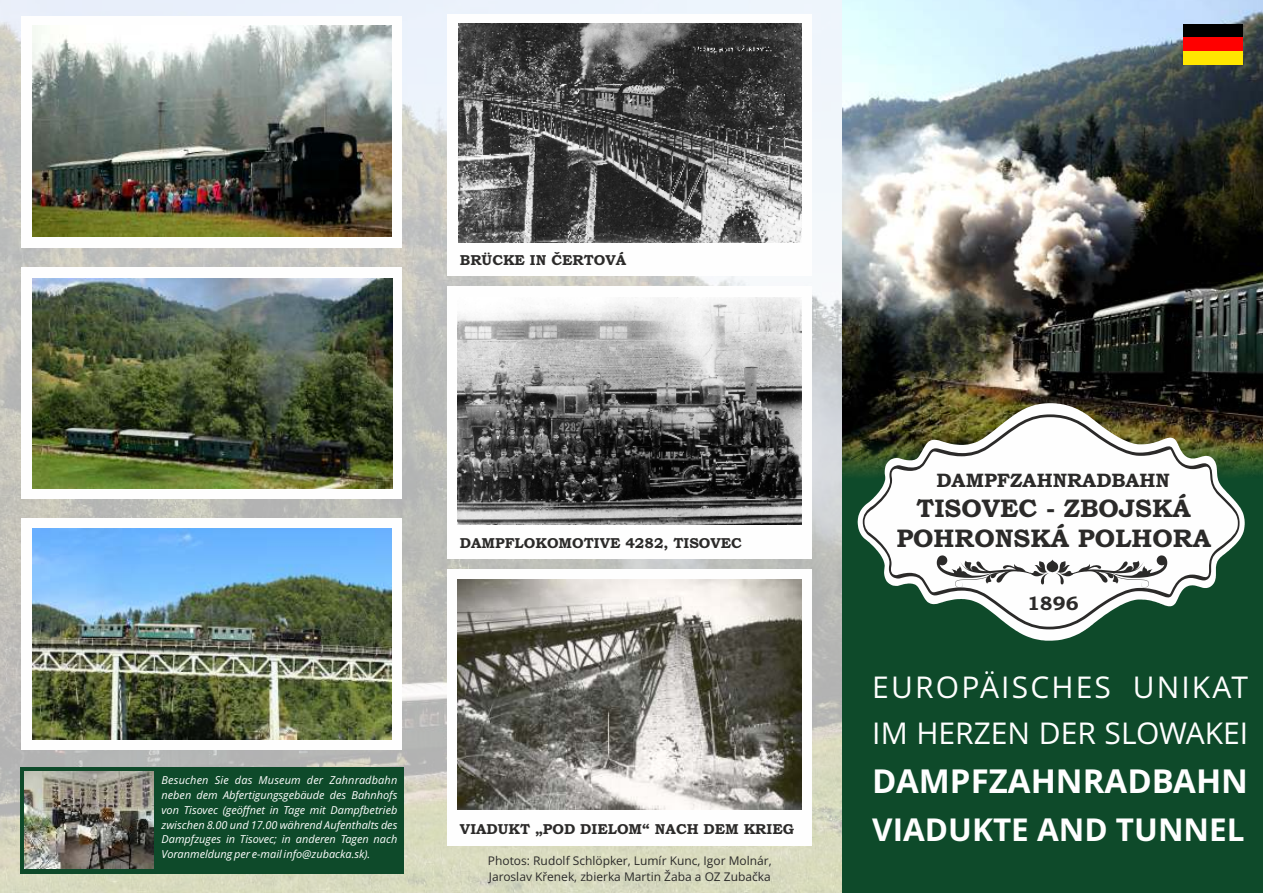
<style>
.page{position:relative;width:1263px;height:893px;background:#fff}
.page>*{position:absolute;margin:0;border:0;box-sizing:border-box;transform-origin:0 0}
.t1{font:700 33px "Open Sans";color:#fefefe}
.t2{font:700 31.5px "Open Sans";color:#fefefe}
.t3{font:30px/45.3px "Open Sans";color:#fefefe}
.t4{font:700 25.5px/29.8px "Bookman Old Style";color:#2b2a29;text-align:center}
.t5{font:700 19.5px "Bookman Old Style";color:#2b2a29}
.t6{font:700 14.4px "Bookman Old Style";color:#2b2a29}
.t7{font:12px/16.4px "Open Sans";color:#2b2a29}
.t8{font:italic 10.95px/14.9px "Open Sans";color:#fefefe;text-align:justify}
</style>
<div class="page">
<img style="left:0;top:0;width:842px;height:893px">
<div style="left:20px;top:767px;width:383px;height:107px;background:#0e4a2a"></div>
<div style="left:447px;top:569px;width:365px;height:277px;background:#fefefe"></div>
<div style="left:447px;top:14px;width:365px;height:261px;background:#fefefe"></div>
<img style="left:842px;top:0;width:421px;height:424px">
<div style="left:842px;top:424px;width:421px;height:469px;background:#0e4a2a"></div>
<svg style="left:858px;top:403px;width:387px;height:238px"></svg>
<svg style="left:863px;top:414px;width:376px;height:215px;fill:#fefefe"></svg>
<svg style="left:937px;top:555px;width:230px;height:33px;background:#cecdcd"></svg>
<img style="left:458px;top:23px;width:343px;height:220px">
<img style="left:458px;top:579px;width:343px;height:231px">
<div style="left:447px;top:287px;width:365px;height:272px;background:#fefefe"></div>
<img style="left:458px;top:297px;width:343px;height:228px">
<img style="left:25px;top:772px;width:129px;height:96px">
<div style="left:1183px;top:51px;width:59px;height:13px;background:#ffe600"></div>
<div style="left:1183px;top:25px;width:59px;height:13px;background:#000"></div>
<div style="left:1183px;top:38px;width:59px;height:13px;background:#f00"></div>
<div style="left:21px;top:519px;width:381px;height:231px;background:#fefefe"></div>
<div style="left:21px;top:267px;width:381px;height:232px;background:#fefefe"></div>
<div style="left:21px;top:16px;width:381px;height:232px;background:#fefefe"></div>
<img style="left:32px;top:26px;width:360px;height:211px">
<img style="left:32px;top:278px;width:360px;height:211px">
<img style="left:32px;top:528px;width:360px;height:211px">
<h3 class="t6" style="left:460px;top:255px;width:168px">BRÜCKE IN ČERTOVÁ</h3>
<h3 class="t6" style="left:460px;top:537px;width:284px">DAMPFLOKOMOTIVE 4282, TISOVEC</h3>
<p class="t8" style="left:162px;top:773px;width:237px">Besuchen Sie das Museum der Zahnradbahn neben dem Abfertigungsgebäude des Bahnhofs von Tisovec (geöffnet in Tage mit Dampfbetrieb zwischen 8.00 und 17.00 während Aufenthalts des Dampfzuges in Tisovec; in anderen Tagen nach Voranmeldung per e-mail info@zubacka.sk).</p>
<h3 class="t6" style="left:460px;top:823px;width:336px">VIADUKT „POD DIELOM“ NACH DEM KRIEG</h3>
<p class="t7" style="left:488px;top:853px;width:285px">Photos: Rudolf Schlöpker, Lumír Kunc, Igor Molnár,<br>Jaroslav Křenek, zbierka Martin Žaba a OZ Zubačka</p>
<h3 class="t5" style="left:936px;top:473px;width:235px">DAMPFZAHNRADBAHN</h3>
<h3 class="t4" style="left:896px;top:496px;width:316px">TISOVEC - ZBOJSKÁ<br>POHRONSKÁ POLHORA</h3>
<h3 class="t5" style="left:1027px;top:596px;width:53px">1896</h3>
<h3 class="t3" style="left:872px;top:668px;width:377px">EUROPÄISCHES UNIKAT<br>IM HERZEN DER SLOWAKEI</h3>
<h1 class="t1" style="left:872px;top:767px;width:377px">DAMPFZAHNRADBAHN</h1>
<h2 class="t2" style="left:872px;top:817px;width:374px">VIADUKTE AND TUNNEL</h2>
</div>
